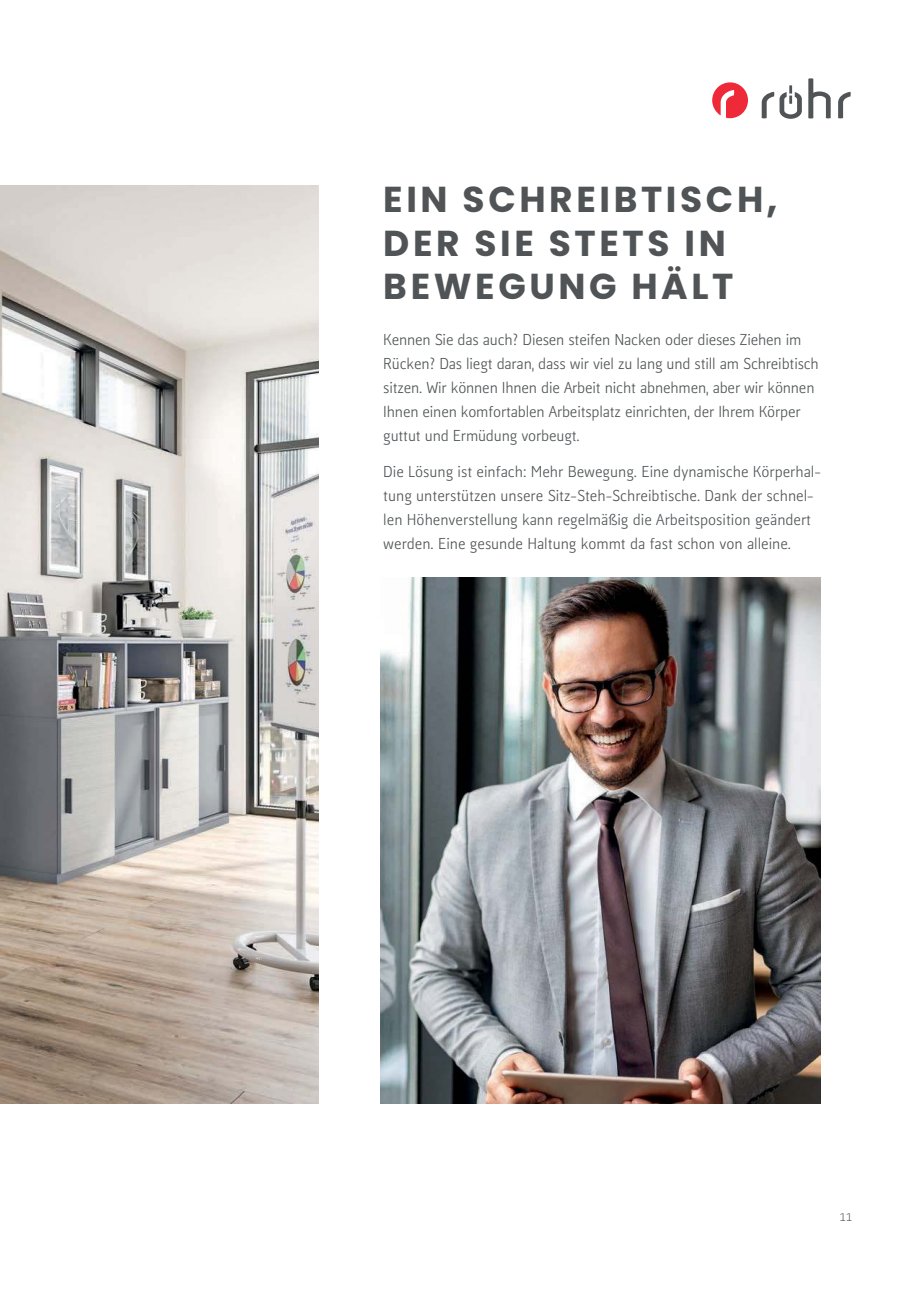
<style>
.page{position:relative;width:919px;height:1289px;background:#fff}
.page>*{position:absolute;margin:0;border:0;box-sizing:border-box;transform-origin:0 0}
.t1{font:700 36px/43.2px "Poppins";letter-spacing:.1em;color:#505456}
.t2{font:15px/24px "Kofi Pure Sans";letter-spacing:-.01em;color:#505456}
.t3{font:10.5px "Kofi Pure Sans";color:#505456}
</style>
<div class="page">
<div style="left:711px;top:82px;width:37px;height:36px;border:1px solid #fff;border-radius:50%"></div>
<svg style="left:712px;top:82px;width:36px;height:36px"></svg>
<svg style="left:838px;top:92px;width:12px;height:26px"></svg>
<svg style="left:808px;top:78px;width:22px;height:40px"></svg>
<svg style="left:761px;top:85px;width:40px;height:34px"></svg>
<img style="left:0;top:185px;width:318px;height:918px">
<img style="left:381px;top:578px;width:439px;height:525px">
<h1 class="t1" style="left:383px;top:179px;width:395px">EIN SCHREIBTISCH,<br>DER SIE STETS IN<br>BEWEGUNG HÄLT</h1>
<p class="t2" style="left:383px;top:328px;width:437px">Kennen Sie das auch? Diesen steifen Nacken oder dieses Ziehen im Rücken? Das liegt daran, dass wir viel zu lang und still am Schreibtisch sitzen. Wir können Ihnen die Arbeit nicht abnehmen, aber wir können Ihnen einen komfortablen Arbeitsplatz einrichten, der Ihrem Körper guttut und Ermüdung vorbeugt.</p>
<p class="t2" style="left:383px;top:461px;width:439px">Die Lösung ist einfach: Mehr Bewegung. Eine dynamische Körperhal&shy;tung unterstützen unsere Sitz-Steh-Schreibtische. Dank der schnel&shy;len Höhenverstellung kann regelmäßig die Arbeitsposition geändert werden. Eine gesunde Haltung kommt da fast schon von alleine.</p>
<p class="t3" style="left:839px;top:1210px;width:14px">11</p>
</div>
